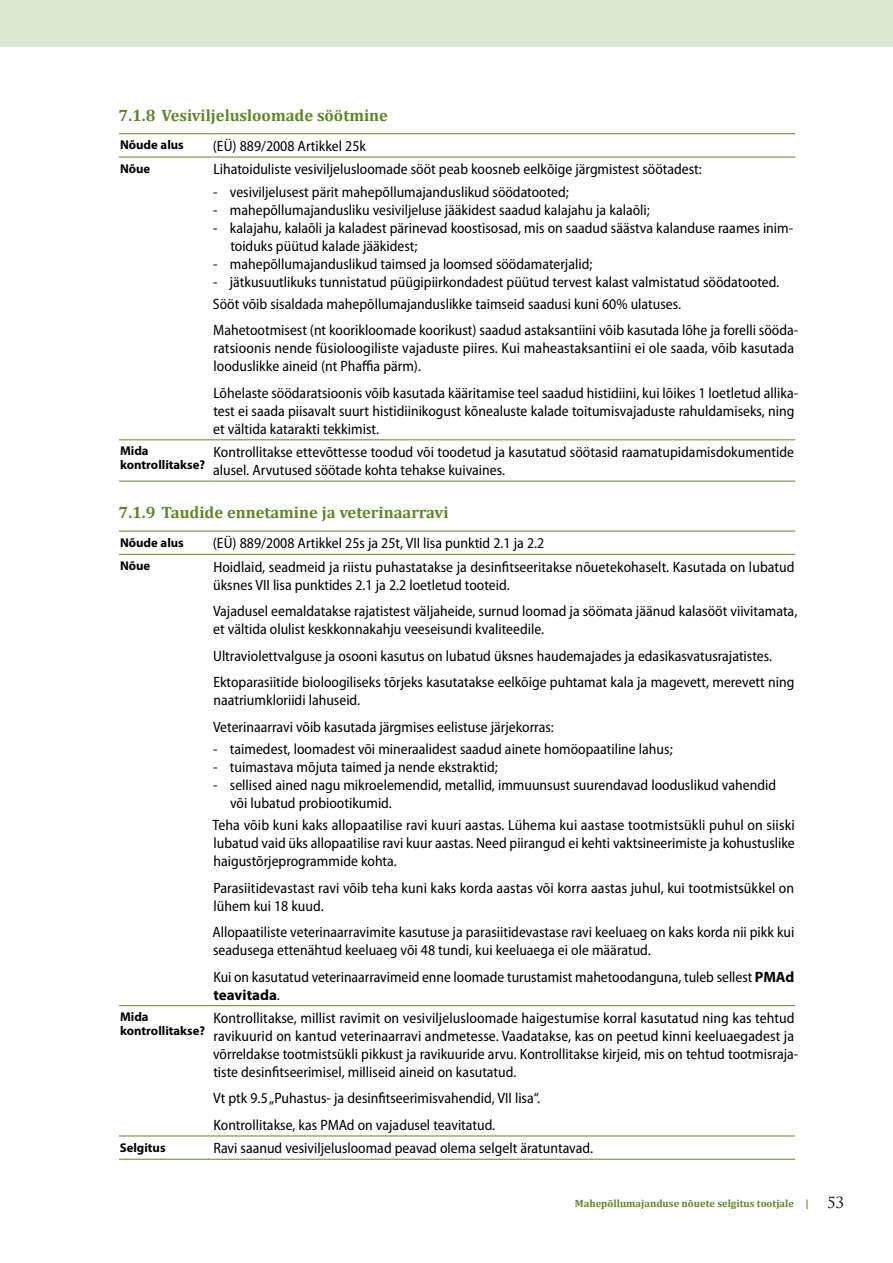
<style>
.page{position:relative;width:893px;height:1263px;background:#fff}
.page>*{position:absolute;margin:0;border:0;box-sizing:border-box;transform-origin:0 0}
.alapealkiri{font:700 16.5px "Cambria";color:#5c8727}
.tabeli_tekst{font:semi-condensed 15px/18px "Myriad Pro";color:#000}
.tabelis_loetelu{font:semi-condensed 15px/18px "Myriad Pro";color:#000}
.tabeli_bold_tekst{font:700 12.75px/13.5px "Myriad Pro";color:#000}
.t1{font:700 10.5px "Cambria";color:#5c8727}
.s1{font-weight:700;font-stretch:normal}
.s2{font-family:"Trajan Pro";font-weight:400;font-size:15px;color:#000}
</style>
<div class="page">
<div style="left:0;top:0;width:893px;height:47px;background:#dde6d2"></div>
<hr style="left:119px;top:157px;width:94px;height:1px;background:#5c8727">
<hr style="left:213px;top:157px;width:582px;height:1px;background:#5c8727">
<hr style="left:119px;top:439px;width:94px;height:1px;background:#5c8727">
<hr style="left:213px;top:439px;width:582px;height:1px;background:#5c8727">
<hr style="left:119px;top:133px;width:94px;height:1px;background:#5c8727">
<hr style="left:213px;top:133px;width:582px;height:1px;background:#5c8727">
<hr style="left:119px;top:481px;width:94px;height:1px;background:#5c8727">
<hr style="left:213px;top:481px;width:582px;height:1px;background:#5c8727">
<hr style="left:119px;top:554px;width:94px;height:1px;background:#5c8727">
<hr style="left:213px;top:554px;width:582px;height:1px;background:#5c8727">
<hr style="left:119px;top:1005px;width:94px;height:1px;background:#5c8727">
<hr style="left:213px;top:1005px;width:582px;height:1px;background:#5c8727">
<hr style="left:119px;top:1135px;width:94px;height:1px;background:#5c8727">
<hr style="left:213px;top:1135px;width:582px;height:1px;background:#5c8727">
<hr style="left:119px;top:531px;width:94px;height:1px;background:#5c8727">
<hr style="left:213px;top:531px;width:582px;height:1px;background:#5c8727">
<hr style="left:119px;top:1159px;width:94px;height:1px;background:#5c8727">
<hr style="left:213px;top:1159px;width:582px;height:1px;background:#5c8727">
<p class="alapealkiri" style="left:119px;top:103px;width:271px">7.1.8 Vesiviljelusloomade söötmine</p>
<p class="tabeli_bold_tekst" style="left:120px;top:138px;width:65px">Nõude alus</p>
<p class="tabeli_tekst" style="left:213px;top:137px;width:155px">(EÜ) 889/2008 Artikkel 25k</p>
<p class="tabeli_bold_tekst" style="left:120px;top:161px;width:32px">Nõue</p>
<p class="tabeli_tekst" style="left:213px;top:161px;width:490px">Lihatoiduliste vesiviljelusloomade sööt peab koosneb eelkõige järgmistest söötadest:</p>
<p class="tabelis_loetelu" style="left:213px;top:183px;width:357px">- vesiviljelusest pärit mahepõllumajanduslikud söödatooted;</p>
<p class="tabelis_loetelu" style="left:213px;top:201px;width:438px">- mahepõllumajandusliku vesiviljeluse jääkidest saadud kalajahu ja kalaõli;</p>
<p class="tabelis_loetelu" style="left:230px;top:219px;width:564px;text-indent:-17px">- kalajahu, kalaõli ja kaladest pärinevad koostisosad, mis on saadud säästva kalanduse raames inim&shy;toiduks püütud kalade jääkidest;</p>
<p class="tabelis_loetelu" style="left:213px;top:255px;width:381px">- mahepõllumajanduslikud taimsed ja loomsed söödamaterjalid;</p>
<p class="tabelis_loetelu" style="left:213px;top:273px;width:568px">- jätkusuutlikuks tunnistatud püügipiirkondadest püütud tervest kalast valmistatud söödatooted.</p>
<p class="tabeli_tekst" style="left:213px;top:295px;width:470px">Sööt võib sisaldada mahepõllumajanduslikke taimseid saadusi kuni 60% ulatuses.</p>
<p class="tabeli_tekst" style="left:213px;top:322px;width:587px">Mahetootmisest (nt koorikloomade koorikust) saadud astaksantiini võib kasutada lõhe ja forelli sööda&shy;ratsioonis nende füsioloogiliste vajaduste piires. Kui maheastaksantiini ei ole saada, võib kasutada looduslikke aineid (nt Phaffia pärm).</p>
<p class="tabeli_tekst" style="left:213px;top:384px;width:586px">Lõhelaste söödaratsioonis võib kasutada kääritamise teel saadud histidiini, kui lõikes 1 loetletud allika&shy;test ei saada piisavalt suurt histidiinikogust kõnealuste kalade toitumisvajaduste rahuldamiseks, ning et vältida katarakti tekkimist.</p>
<p class="tabeli_bold_tekst" style="left:120px;top:444px;width:87px">Mida kontrollitakse?</p>
<p class="tabeli_tekst" style="left:213px;top:443px;width:582px">Kontrollitakse ettevõttesse toodud või toodetud ja kasutatud söötasid raamatupidamisdokumentide alusel. Arvutused söötade kohta tehakse kuivaines.</p>
<p class="alapealkiri" style="left:119px;top:501px;width:331px">7.1.9 Taudide ennetamine ja veterinaarravi</p>
<p class="tabeli_bold_tekst" style="left:120px;top:535px;width:65px">Nõude alus</p>
<p class="tabeli_tekst" style="left:213px;top:535px;width:333px">(EÜ) 889/2008 Artikkel 25s ja 25t, VII lisa punktid 2.1 ja 2.2</p>
<p class="tabeli_bold_tekst" style="left:120px;top:558px;width:32px">Nõue</p>
<p class="tabeli_tekst" style="left:213px;top:558px;width:583px">Hoidlaid, seadmeid ja riistu puhastatakse ja desinfitseeritakse nõuetekohaselt. Kasutada on lubatud üksnes VII lisa punktides 2.1 ja 2.2 loetletud tooteid.</p>
<p class="tabeli_tekst" style="left:213px;top:602px;width:586px">Vajadusel eemaldatakse rajatistest väljaheide, surnud loomad ja söömata jäänud kalasööt viivitamata, et vältida olulist keskkonnakahju veeseisundi kvaliteedile.</p>
<p class="tabeli_tekst" style="left:213px;top:647px;width:560px">Ultraviolettvalguse ja osooni kasutus on lubatud üksnes haudemajades ja edasikasvatusrajatistes.</p>
<p class="tabeli_tekst" style="left:213px;top:673px;width:583px">Ektoparasiitide bioloogiliseks tõrjeks kasutatakse eelkõige puhtamat kala ja magevett, merevett ning naatriumkloriidi lahuseid.</p>
<p class="tabeli_tekst" style="left:213px;top:718px;width:342px">Veterinaarravi võib kasutada järgmises eelistuse järjekorras:</p>
<p class="tabelis_loetelu" style="left:213px;top:740px;width:461px">- taimedest, loomadest või mineraalidest saadud ainete homöopaatiline lahus;</p>
<p class="tabelis_loetelu" style="left:213px;top:758px;width:286px">- tuimastava mõjuta taimed ja nende ekstraktid;</p>
<p class="tabelis_loetelu" style="left:230px;top:776px;width:547px;text-indent:-17px">- sellised ained nagu mikroelemendid, metallid, immuunsust suurendavad looduslikud vahendid või lubatud probiootikumid.</p>
<p class="tabeli_tekst" style="left:212px;top:816px;width:584px;text-align:justify">Teha võib kuni kaks allopaatilise ravi kuuri aastas. Lühema kui aastase tootmistsükli puhul on siiski lubatud vaid üks allopaatilise ravi kuur aastas. Need piirangud ei kehti vaktsineerimiste ja kohustuslike haigustõrjeprogrammide kohta.</p>
<p class="tabeli_tekst" style="left:213px;top:879px;width:582px">Parasiitidevastast ravi võib teha kuni kaks korda aastas või korra aastas juhul, kui tootmistsükkel on lühem kui 18 kuud.</p>
<p class="tabeli_tekst" style="left:212px;top:923px;width:584px">Allopaatiliste veterinaarravimite kasutuse ja parasiitidevastase ravi keeluaeg on kaks korda nii pikk kui seadusega ettenähtud keeluaeg või 48 tundi, kui keeluaega ei ole määratud.</p>
<p class="tabeli_tekst" style="left:213px;top:968px;width:582px">Kui on kasutatud veterinaarravimeid enne loomade turustamist mahetoodanguna, tuleb sellest <span class="s1">PMAd teavitada</span>.</p>
<p class="tabeli_bold_tekst" style="left:120px;top:1010px;width:87px">Mida kontrollitakse?</p>
<p class="tabeli_tekst" style="left:213px;top:1009px;width:587px">Kontrollitakse, millist ravimit on vesiviljelusloomade haigestumise korral kasutatud ning kas tehtud ravikuurid on kantud veterinaarravi andmetesse. Vaadatakse, kas on peetud kinni keeluaegadest ja võrreldakse tootmistsükli pikkust ja ravikuuride arvu. Kontrollitakse kirjeid, mis on tehtud tootmisraja&shy;tiste desinfitseerimisel, milliseid aineid on kasutatud.</p>
<p class="tabeli_tekst" style="left:213px;top:1090px;width:329px">Vt ptk 9.5 „Puhastus- ja desinfitseerimisvahendid, VII lisa“.</p>
<p class="tabeli_tekst" style="left:213px;top:1116px;width:283px">Kontrollitakse, kas PMAd on vajadusel teavitatud.</p>
<p class="tabeli_bold_tekst" style="left:120px;top:1140px;width:47px">Selgitus</p>
<p class="tabeli_tekst" style="left:213px;top:1139px;width:381px">Ravi saanud vesiviljelusloomad peavad olema selgelt äratuntavad.</p>
<p class="t1" style="left:575px;top:1196px;width:271px">Mahepõllumajanduse nõuete selgitus tootjale | <span class="s2">53</span></p>
</div>
